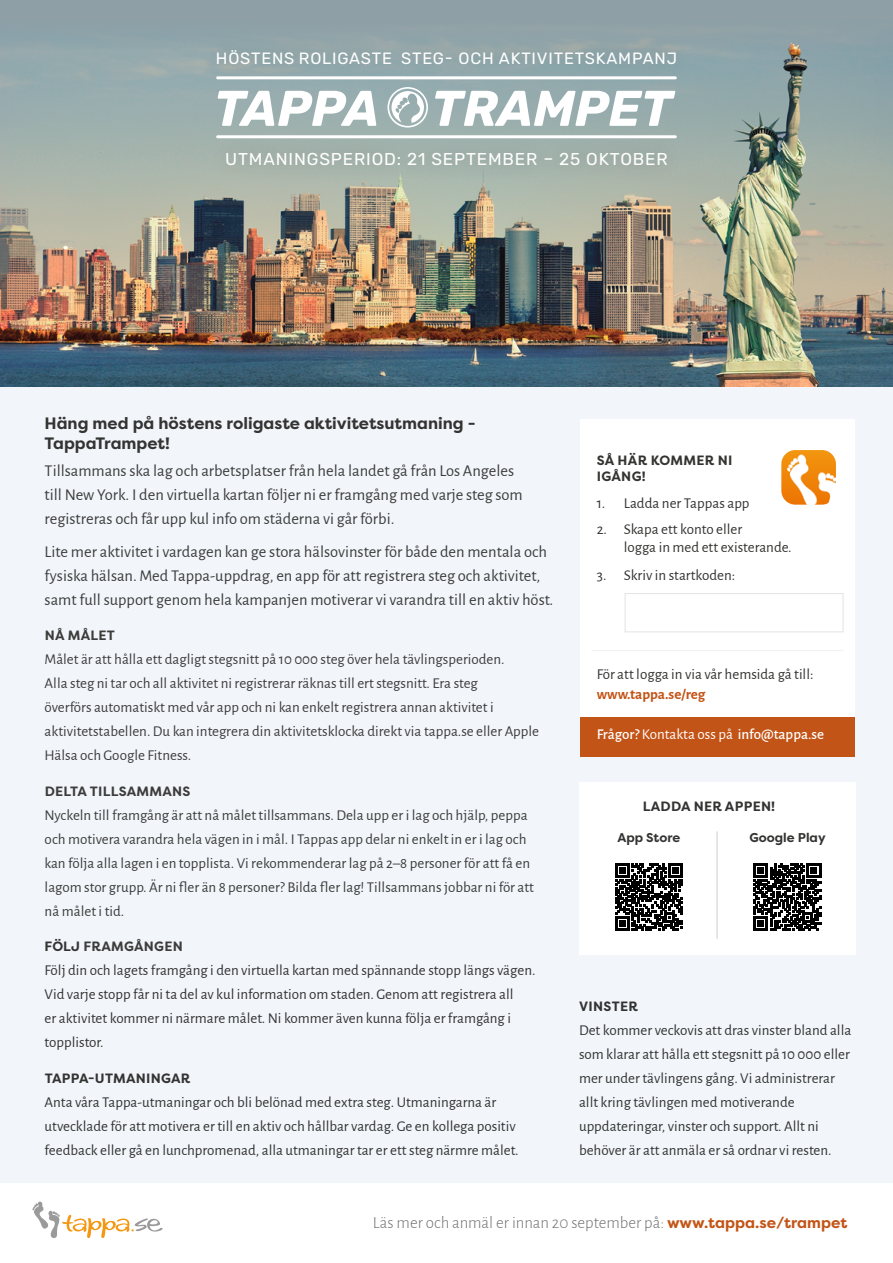
<style>
.page{position:relative;width:893px;height:1263px;background:#fff}
.page>*{position:absolute;margin:0;border:0;box-sizing:border-box;transform-origin:0 0}
.t1{font:17.1px "Rubik";letter-spacing:.05em;color:#fff}
.t2{font:300 16.95px "Alegreya Sans";color:#706f6f}
.t3{font:16.5px/24px "Alegreya Sans";color:#3c3c3b}
.t4{font:700 16.5px/19.8px "Filson Pro";color:#333332}
.t5{font:16.35px "Rubik";letter-spacing:.05em;color:#fff}
.t6{font:15px/24px "Alegreya Sans";color:#333332}
.t7{font:15px/24px "Alegreya Sans";color:#3c3c3b}
.t8{font:500 15px "Alegreya Sans";color:#fff}
.t9{font:700 15px "Alegreya Sans";color:#c35417}
.t10{font:700 13.5px/16.2px "Filson Pro";letter-spacing:.02em;color:#333332}
.t11{font:700 13.5px "Filson Pro";letter-spacing:.02em;color:#3c3c3b}
.t12{font:700 12.75px "Filson Pro";color:#333332}
.s1{color:#333332}
.s2{font-weight:400}
.s3{font-family:"Filson Pro";font-weight:700;font-size:15.3px;color:#c35417}
</style>
<div class="page">
<img style="left:0;top:69px;width:893px;height:318px">
<div style="left:0;top:387px;width:893px;height:796px;background:#f2f5fa"></div>
<svg style="left:32px;top:1201px;width:131px;height:37px"></svg>
<div style="left:197px;top:31px;width:499px;height:155px;background:#000;opacity:.18"></div>
<div style="left:580px;top:419px;width:275px;height:337px;background:#fff"></div>
<hr style="left:592px;top:650px;width:252px;height:1px;background:#c6c6c6">
<div style="left:580px;top:717px;width:275px;height:39px;background:#c35417"></div>
<div style="left:625px;top:593px;width:218px;height:39px;background:#fff;border:1px solid #e3e3e3"></div>
<img style="left:781px;top:450px;width:55px;height:55px">
<div style="left:579px;top:782px;width:276px;height:173px;background:#fff"></div>
<svg style="left:615px;top:863px;width:67px;height:67px"></svg>
<svg style="left:754px;top:863px;width:67px;height:67px"></svg>
<hr style="left:717px;top:831px;width:1px;height:108px;background:#575756">
<div style="left:0;top:0;width:893px;height:69px;background:#8ea0a6"></div>
<p class="t5" style="left:216px;top:49px;width:463px">HÖSTENS ROLIGASTE STEG- OCH AKTIVITETSKAMPANJ</p>
<p class="t1" style="left:225px;top:149px;width:444px">UTMANINGSPERIOD: 21 SEPTEMBER – 25 OKTOBER</p>
<p class="t4" style="left:45px;top:414px;width:433px">Häng med på höstens roligaste aktivitetsutmaning -<br>TappaTrampet!</p>
<p class="t3" style="left:45px;top:458px;width:480px">Tillsammans ska lag och arbetsplatser från hela landet gå från Los Angeles till New York. I den virtuella kartan följer ni er framgång med varje steg som registreras och får upp kul info om städerna vi går förbi.</p>
<p class="t3" style="left:45px;top:539px;width:510px">Lite mer aktivitet i vardagen kan ge stora hälsovinster för både den mentala och fysiska hälsan. Med Tappa-uppdrag, en app för att registrera steg och aktivitet, samt full support genom hela kampanjen motiverar vi varandra till en aktiv höst.</p>
<p class="t11" style="left:45px;top:627px;width:72px">NÅ MÅLET</p>
<p class="t7" style="left:45px;top:647px;width:496px">Målet är att hålla ett dagligt stegsnitt på 10 000 steg över hela tävlingsperioden.<br>Alla steg ni tar och all aktivitet ni registrerar räknas till ert stegsnitt. Era steg<br>överförs automatiskt med vår app och ni kan enkelt registrera annan aktivitet i aktivitetstabellen. Du kan integrera din aktivitetsklocka direkt via tappa.se eller Apple Hälsa och Google Fitness.</p>
<p class="t11" style="left:45px;top:783px;width:147px">DELTA TILLSAMMANS</p>
<p class="t7" style="left:45px;top:802px;width:491px">Nyckeln till framgång är att nå målet tillsammans. Dela upp er i lag och hjälp, peppa och motivera varandra hela vägen in i mål. I Tappas app delar ni enkelt in er i lag och kan följa alla lagen i en topplista. Vi rekommenderar lag på 2–8 personer för att få en lagom stor grupp. Är ni fler än 8 personer? Bilda fler lag! Tillsammans jobbar ni för att nå målet i tid.</p>
<p class="t11" style="left:45px;top:938px;width:140px"><span class="s1">FÖLJ</span> FRAMGÅNGEN</p>
<p class="t6" style="left:45px;top:958px;width:492px">Följ din och lagets framgång i den virtuella kartan med spännande stopp längs vägen.<br>Vid varje stopp får ni ta del av kul information om staden. Genom att registrera all<br>er aktivitet kommer ni närmare målet. Ni kommer även kunna följa er framgång i topplistor.</p>
<p class="t10" style="left:45px;top:1070px;width:147px">TAPPA-UTMANINGAR</p>
<p class="t6" style="left:45px;top:1089px;width:475px">Anta våra Tappa-utmaningar och bli belönad med extra steg. Utmaningarna är utvecklade för att motivera er till en aktiv och hållbar vardag. Ge en kollega positiv feedback eller gå en lunchpromenad, alla utmaningar tar er ett steg närmre målet.</p>
<p class="t10" style="left:597px;top:452px;width:137px">SÅ HÄR KOMMER NI<br>IGÅNG!</p>
<p class="t6" style="left:597px;top:490px;width:154px">1. Ladda ner Tappas app</p>
<p class="t6" style="left:624px;top:520px;width:169px;line-height:18px;text-indent:-27px">2. Skapa ett konto eller<br>logga in med ett existerande.</p>
<p class="t6" style="left:597px;top:563px;width:140px">3. Skriv in startkoden:</p>
<p class="t6" style="left:597px;top:661px;width:218px">För att logga in via vår hemsida gå till:</p>
<p class="t9" style="left:597px;top:683px;width:110px">www.tappa.se/reg</p>
<p class="t8" style="left:597px;top:724px;width:229px">Frågor? <span class="s2">Kontakta oss på</span> info@tappa.se</p>
<p class="t10" style="left:643px;top:798px;width:134px">LADDA NER APPEN!</p>
<p class="t12" style="left:617px;top:829px;width:64px">App Store</p>
<p class="t12" style="left:749px;top:829px;width:78px">Google Play</p>
<p class="t10" style="left:579px;top:998px;width:60px">VINSTER</p>
<p class="t6" style="left:579px;top:1017px;width:274px">Det kommer veckovis att dras vinster bland alla som klarar att hålla ett stegsnitt på 10 000 eller mer under tävlingens gång. Vi administrerar allt kring tävlingen med motiverande uppdateringar, vinster och support. Allt ni behöver är att anmäla er så ordnar vi resten.</p>
<p class="t2" style="left:373px;top:1211px;width:476px">Läs mer och anmäl er innan 20 september på: <span class="s3">www.tappa.se/trampet</span></p>
</div>
